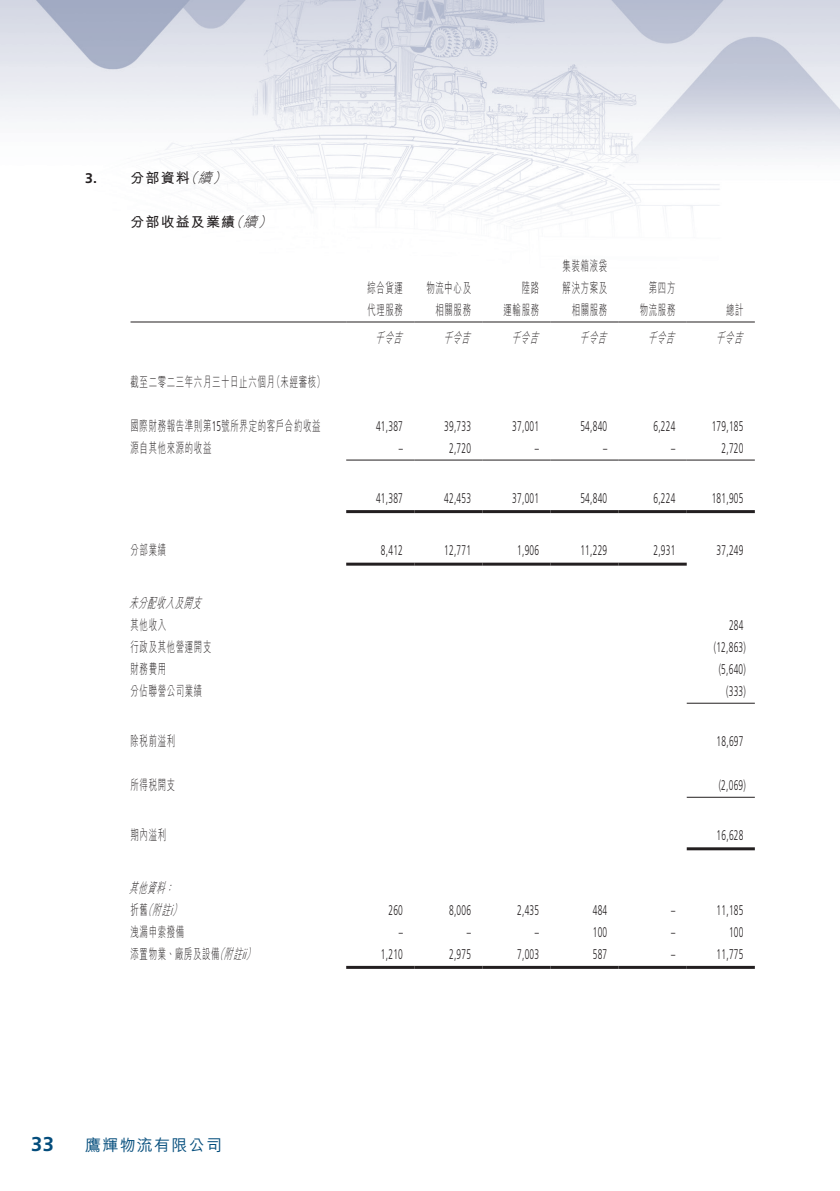
<style>
.page{position:relative;width:840px;height:1191px;background:#fff}
.page>*{position:absolute;margin:0;border:0;box-sizing:border-box;transform-origin:0 0}
.t1{font:700 20px "Frutiger LT Std";color:#044d7c}
.t2{font:500 16px "M Hei HK";letter-spacing:.08em;color:#044d7c}
.t3{font:300 14px "Frutiger LT Std";letter-spacing:.03em;color:#231f20;scale:.6 1}
.t4{font:300 14px/22px "M Hei HK";letter-spacing:.08em;color:#231f20;text-align:right;scale:.6 1}
.t5{font:italic 300 14px "M Hei HK";color:#231f20;scale:.6 1}
.t6{font:700 14px "M Hei HK";letter-spacing:.08em;color:#231f20}
.t7{font:italic 300 14px "M Hei HK";color:#231f20}
.t8{font:700 14px "Frutiger LT Std";color:#231f20}
.s1{font-family:"Frutiger LT Std"}
.s2{font-style:italic}
.s3{font-family:"Frutiger LT Std";font-style:italic}
</style>
<div class="page">
<img style="left:0;top:0;width:839px;height:969px">
<hr style="left:130px;top:321px;width:216px;height:1px;background:#231f20">
<hr style="left:346px;top:321px;width:68px;height:1px;background:#231f20">
<hr style="left:414px;top:321px;width:68px;height:1px;background:#231f20">
<hr style="left:482px;top:321px;width:68px;height:1px;background:#231f20">
<hr style="left:550px;top:321px;width:68px;height:1px;background:#231f20">
<hr style="left:618px;top:321px;width:68px;height:1px;background:#231f20">
<hr style="left:686px;top:321px;width:68px;height:1px;background:#231f20">
<hr style="left:346px;top:459px;width:68px;height:1px;background:#231f20">
<hr style="left:414px;top:459px;width:68px;height:1px;background:#231f20">
<hr style="left:482px;top:459px;width:68px;height:1px;background:#231f20">
<hr style="left:550px;top:459px;width:68px;height:1px;background:#231f20">
<hr style="left:618px;top:459px;width:68px;height:1px;background:#231f20">
<hr style="left:686px;top:459px;width:68px;height:1px;background:#231f20">
<hr style="left:346px;top:510px;width:68px;height:3px;background:#231f20">
<hr style="left:414px;top:510px;width:68px;height:3px;background:#231f20">
<hr style="left:482px;top:510px;width:68px;height:3px;background:#231f20">
<hr style="left:550px;top:510px;width:68px;height:3px;background:#231f20">
<hr style="left:618px;top:510px;width:68px;height:3px;background:#231f20">
<hr style="left:686px;top:510px;width:68px;height:3px;background:#231f20">
<hr style="left:346px;top:562px;width:68px;height:3px;background:#231f20">
<hr style="left:414px;top:562px;width:68px;height:3px;background:#231f20">
<hr style="left:482px;top:562px;width:68px;height:3px;background:#231f20">
<hr style="left:550px;top:562px;width:68px;height:3px;background:#231f20">
<hr style="left:618px;top:562px;width:68px;height:3px;background:#231f20">
<hr style="left:686px;top:702px;width:68px;height:1px;background:#231f20">
<hr style="left:686px;top:796px;width:68px;height:1px;background:#231f20">
<hr style="left:686px;top:847px;width:68px;height:3px;background:#231f20">
<hr style="left:346px;top:966px;width:68px;height:3px;background:#231f20">
<hr style="left:414px;top:966px;width:68px;height:3px;background:#231f20">
<hr style="left:482px;top:966px;width:68px;height:3px;background:#231f20">
<hr style="left:550px;top:966px;width:68px;height:3px;background:#231f20">
<hr style="left:618px;top:966px;width:68px;height:3px;background:#231f20">
<hr style="left:686px;top:966px;width:68px;height:3px;background:#231f20">
<p class="t8" style="left:85px;top:169px;width:14px">3.</p>
<p class="t7" style="left:198px;top:170px;width:19px">續</p>
<p class="t7" style="left:183px;top:170px;width:19px">（</p>
<p class="t7" style="left:212px;top:170px;width:19px">(</p>
<p class="t6" style="left:130px;top:167px;width:61px">分部資料</p>
<p class="t7" style="left:243px;top:214px;width:19px">續</p>
<p class="t7" style="left:229px;top:214px;width:19px">（</p>
<p class="t7" style="left:257px;top:214px;width:19px">(</p>
<p class="t6" style="left:130px;top:211px;width:106px">分部收益及業績</p>
<p class="t4" style="left:272px;top:370px;width:90px">（未經審核(</p>
<p class="t4" style="left:130px;top:370px;width:242px">截至二零二三年六月三十日止六個月</p>
<p class="t4" style="left:130px;top:414px;width:318px">國際財務報告準則第<span class="s1">15</span>號所界定的客戶合約收益</p>
<p class="t4" style="left:130px;top:436px;width:136px">源自其他來源的收益</p>
<p class="t4" style="left:130px;top:539px;width:61px">分部業績</p>
<p class="t5" style="left:129px;top:595px;width:127px">未分配收入及開支</p>
<p class="t4" style="left:130px;top:613px;width:61px">其他收入</p>
<p class="t4" style="left:130px;top:635px;width:136px">行政及其他營運開支</p>
<p class="t4" style="left:130px;top:657px;width:61px">財務費用</p>
<p class="t4" style="left:130px;top:679px;width:121px">分佔聯營公司業績</p>
<p class="t4" style="left:130px;top:729px;width:76px">除稅前溢利</p>
<p class="t4" style="left:130px;top:773px;width:76px">所得稅開支</p>
<p class="t4" style="left:130px;top:823px;width:61px">期內溢利</p>
<p class="t5" style="left:129px;top:880px;width:67px">其他資料</p>
<p class="t5" style="left:165px;top:880px;width:22px">：</p>
<p class="t5" style="left:143px;top:902px;width:22px">（</p>
<p class="t5" style="left:172px;top:902px;width:22px">(</p>
<p class="t4" style="left:130px;top:898px;width:78px">折舊<span class="s2">附註</span><span class="s3">i</span></p>
<p class="t4" style="left:130px;top:920px;width:91px">洩漏申索撥備</p>
<p class="t5" style="left:215px;top:946px;width:22px">（</p>
<p class="t5" style="left:246px;top:946px;width:22px">(</p>
<p class="t4" style="left:130px;top:942px;width:200px">添置物業、廠房及設備<span class="s2">附註</span><span class="s3">ii</span></p>
<p class="t4" style="left:367px;top:276px;width:61px;text-align:left">綜合貨運代理服務</p>
<p class="t4" style="left:426px;top:276px;width:76px">物流中心及相關服務</p>
<p class="t4" style="left:503px;top:276px;width:61px">陸路<br>運輸服務</p>
<p class="t4" style="left:562px;top:254px;width:76px">集裝箱液袋解決方案及相關服務</p>
<p class="t4" style="left:648px;top:276px;width:46px">第四方</p>
<p class="t4" style="left:639px;top:298px;width:61px">物流服務</p>
<p class="t4" style="left:725px;top:298px;width:31px">總計</p>
<p class="t5" style="left:375px;top:330px;width:52px">千令吉</p>
<p class="t5" style="left:443px;top:330px;width:52px">千令吉</p>
<p class="t5" style="left:511px;top:330px;width:52px">千令吉</p>
<p class="t5" style="left:579px;top:330px;width:52px">千令吉</p>
<p class="t5" style="left:647px;top:330px;width:52px">千令吉</p>
<p class="t5" style="left:715px;top:330px;width:52px">千令吉</p>
<p class="t3" style="left:376px;top:418px;width:46px">41,387</p>
<p class="t3" style="left:444px;top:418px;width:46px">39,733</p>
<p class="t3" style="left:512px;top:418px;width:46px">37,001</p>
<p class="t3" style="left:580px;top:418px;width:46px">54,840</p>
<p class="t3" style="left:653px;top:418px;width:38px">6,224</p>
<p class="t3" style="left:711px;top:418px;width:54px">179,185</p>
<p class="t3" style="left:398px;top:440px;width:8px">–</p>
<p class="t3" style="left:449px;top:440px;width:38px">2,720</p>
<p class="t3" style="left:534px;top:440px;width:8px">–</p>
<p class="t3" style="left:602px;top:440px;width:8px">–</p>
<p class="t3" style="left:670px;top:440px;width:8px">–</p>
<p class="t3" style="left:721px;top:440px;width:38px">2,720</p>
<p class="t3" style="left:376px;top:490px;width:46px">41,387</p>
<p class="t3" style="left:444px;top:490px;width:46px">42,453</p>
<p class="t3" style="left:512px;top:490px;width:46px">37,001</p>
<p class="t3" style="left:580px;top:490px;width:46px">54,840</p>
<p class="t3" style="left:653px;top:490px;width:38px">6,224</p>
<p class="t3" style="left:711px;top:490px;width:54px">181,905</p>
<p class="t3" style="left:381px;top:542px;width:38px">8,412</p>
<p class="t3" style="left:444px;top:542px;width:46px">12,771</p>
<p class="t3" style="left:517px;top:542px;width:38px">1,906</p>
<p class="t3" style="left:580px;top:542px;width:46px">11,229</p>
<p class="t3" style="left:653px;top:542px;width:38px">2,931</p>
<p class="t3" style="left:716px;top:542px;width:46px">37,249</p>
<p class="t3" style="left:728px;top:617px;width:26px">284</p>
<p class="t3" style="left:713px;top:639px;width:55px">)12,863(</p>
<p class="t3" style="left:718px;top:661px;width:47px">)5,640(</p>
<p class="t3" style="left:725px;top:683px;width:34px">)333(</p>
<p class="t3" style="left:716px;top:733px;width:46px">18,697</p>
<p class="t3" style="left:718px;top:777px;width:47px">)2,069(</p>
<p class="t3" style="left:716px;top:827px;width:46px">16,628</p>
<p class="t3" style="left:388px;top:901px;width:26px">260</p>
<p class="t3" style="left:449px;top:901px;width:38px">8,006</p>
<p class="t3" style="left:517px;top:901px;width:38px">2,435</p>
<p class="t3" style="left:592px;top:901px;width:26px">484</p>
<p class="t3" style="left:670px;top:901px;width:8px">–</p>
<p class="t3" style="left:716px;top:901px;width:46px">11,185</p>
<p class="t3" style="left:398px;top:923px;width:8px">–</p>
<p class="t3" style="left:466px;top:923px;width:8px">–</p>
<p class="t3" style="left:534px;top:923px;width:8px">–</p>
<p class="t3" style="left:592px;top:923px;width:26px">100</p>
<p class="t3" style="left:670px;top:923px;width:8px">–</p>
<p class="t3" style="left:728px;top:923px;width:26px">100</p>
<p class="t3" style="left:381px;top:945px;width:38px">1,210</p>
<p class="t3" style="left:449px;top:945px;width:38px">2,975</p>
<p class="t3" style="left:517px;top:945px;width:38px">7,003</p>
<p class="t3" style="left:592px;top:945px;width:26px">587</p>
<p class="t3" style="left:670px;top:945px;width:8px">–</p>
<p class="t3" style="left:716px;top:945px;width:46px">11,775</p>
<h1 class="t1" style="left:31px;top:1132px;width:25px">33</h1>
<p class="t2" style="left:85px;top:1133px;width:138px">鷹輝物流有限公司</p>
</div>
